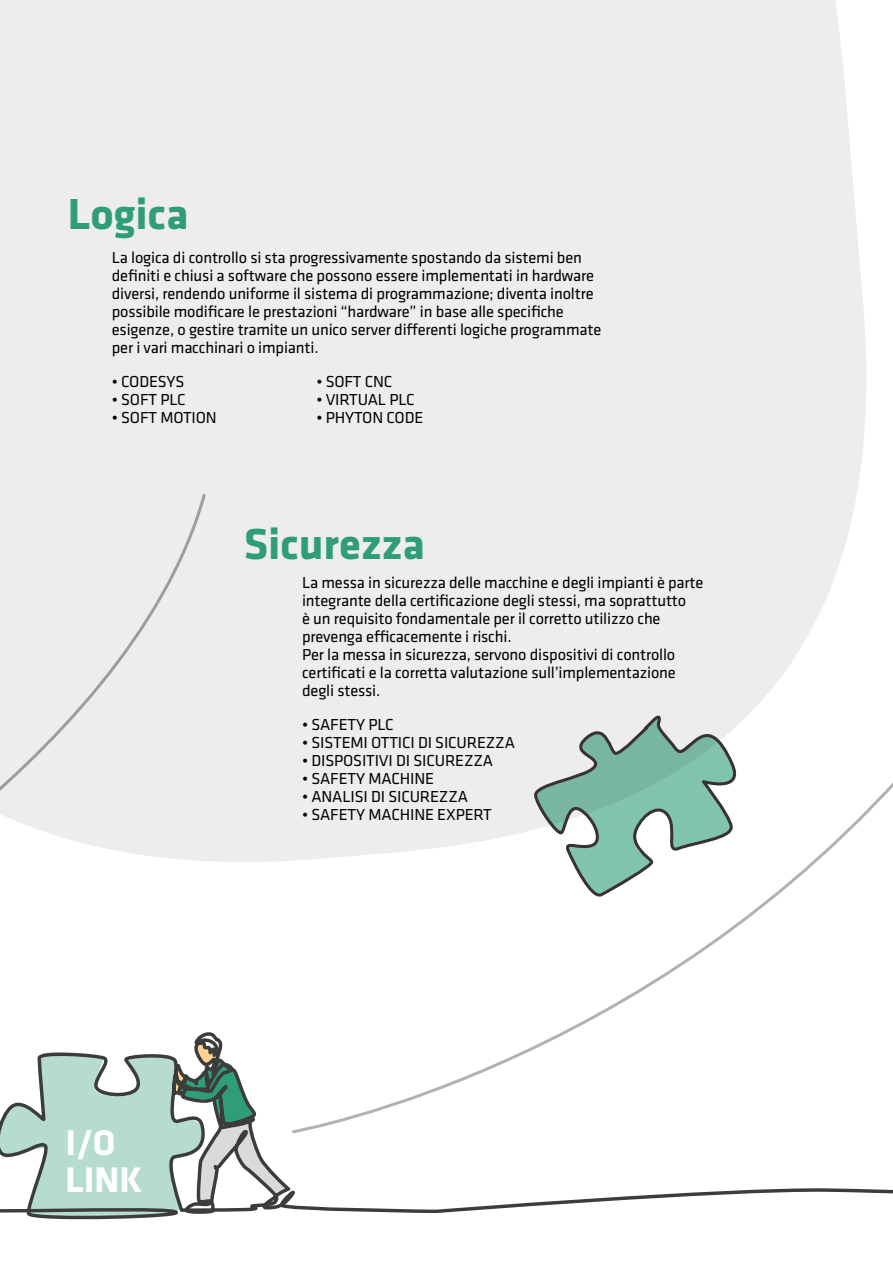
<style>
.page{position:relative;width:893px;height:1263px;background:#fff}
.page>*{position:absolute;margin:0;border:0;box-sizing:border-box;transform-origin:0 0}
.t1{font:700 45px "Klavika Basic";color:#2f9d77}
.t2{font:700 36.9px/36.9px "Klavika Basic";color:#fff}
.t3{font:16.5px/18px "Klavika Basic";letter-spacing:-.01em;color:#000}
</style>
<div class="page">
<div style="left:0;top:0;width:866px;height:862px;background:#ededed"></div>
<svg style="left:0;top:1032px;width:893px;height:188px"></svg>
<div style="left:0;top:492px;width:208px;height:370px;background:#ededed"></div>
<svg style="left:290px;top:710px;width:603px;height:425px"></svg>
<svg style="left:530px;top:708px;width:219px;height:196px"></svg>
<h1 class="t1" style="left:68px;top:182px;width:122px">Logica</h1>
<p class="t3" style="left:112px;top:248px;width:491px">La logica di controllo si sta progressivamente spostando da sistemi ben definiti e chiusi a software che possono essere implementati in hardware diversi, rendendo uniforme il sistema di programmazione; diventa inoltre possibile modificare le prestazioni “hardware” in base alle specifiche esigenze, o gestire tramite un unico server differenti logiche programmate per i vari macchinari o impianti.</p>
<p class="t3" style="left:112px;top:372px;width:74px">• CODESYS</p>
<p class="t3" style="left:112px;top:390px;width:75px">• SOFT PLC</p>
<p class="t3" style="left:112px;top:408px;width:107px">• SOFT MOTION</p>
<p class="t3" style="left:316px;top:372px;width:78px">• SOFT CNC</p>
<p class="t3" style="left:316px;top:390px;width:100px">• VIRTUAL PLC</p>
<p class="t3" style="left:316px;top:408px;width:108px">• PHYTON CODE</p>
<h1 class="t1" style="left:244px;top:511px;width:183px">Sicurezza</h1>
<h2 class="t2" style="left:65px;top:1123px;width:78px">I/O<br>LINK</h2>
<p class="t3" style="left:302px;top:573px;width:403px">La messa in sicurezza delle macchine e degli impianti è parte integrante della certificazione degli stessi, ma soprattutto<br>è un requisito fondamentale per il corretto utilizzo che prevenga efficacemente i rischi.<br>Per la messa in sicurezza, servono dispositivi di controllo certificati e la corretta valutazione sull’implementazione degli stessi.</p>
<p class="t3" style="left:302px;top:715px;width:93px">• SAFETY PLC</p>
<p class="t3" style="left:302px;top:733px;width:214px">• SISTEMI OTTICI DI SICUREZZA</p>
<p class="t3" style="left:302px;top:751px;width:192px">• DISPOSITIVI DI SICUREZZA</p>
<p class="t3" style="left:302px;top:769px;width:133px">• SAFETY MACHINE</p>
<p class="t3" style="left:302px;top:787px;width:167px">• ANALISI DI SICUREZZA</p>
<p class="t3" style="left:302px;top:805px;width:191px">• SAFETY MACHINE EXPERT</p>
</div>
